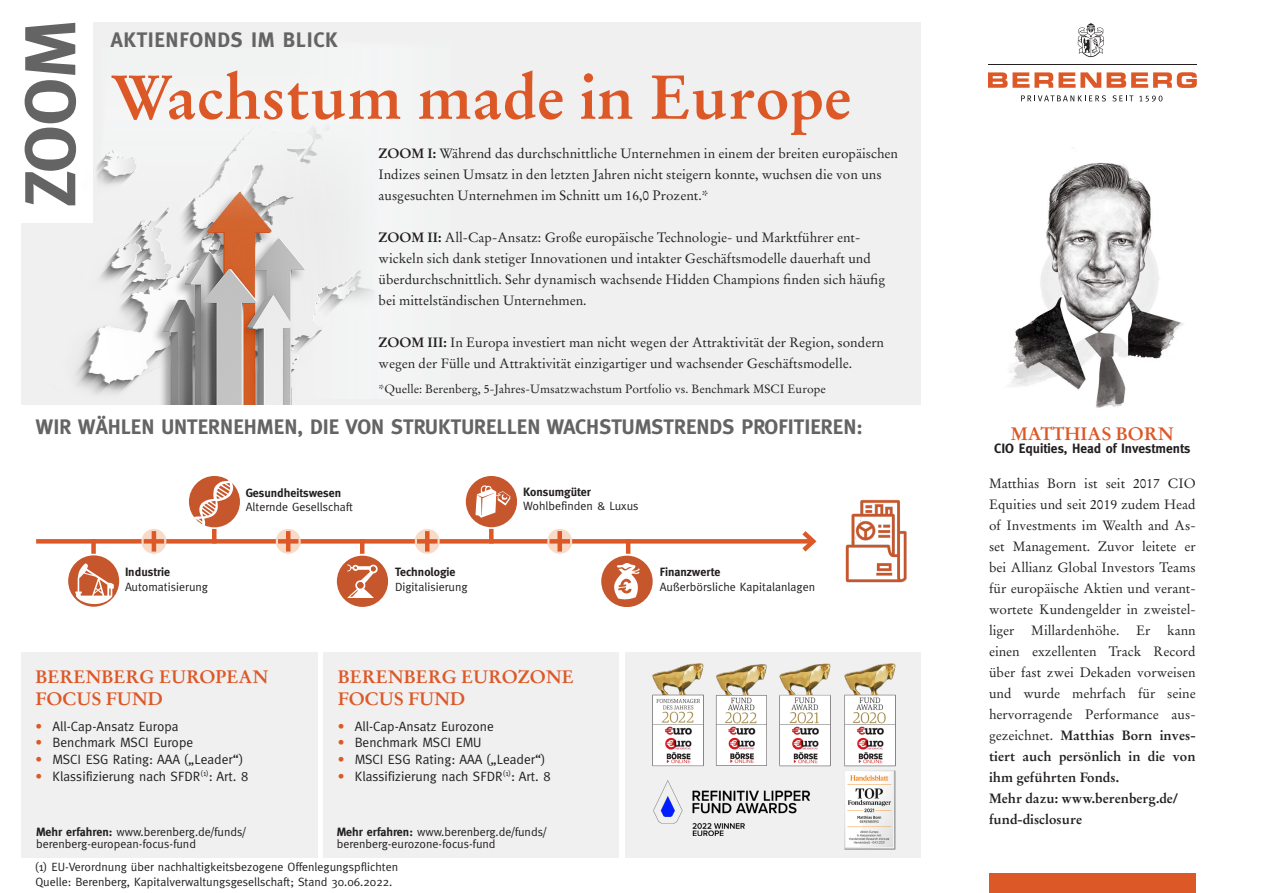
<style>
.page{position:relative;width:1263px;height:893px;background:#fff}
.page>*{position:absolute;margin:0;border:0;box-sizing:border-box;transform-origin:0 0}
.t1{font:700 72px "Meta";color:#646464}
.t2{font:700 61.5px "Stempel Garamond LT Pro";color:#dd5827}
.t3{font:700 21px "Meta";color:#646464}
.t4{font:700 21px "Meta";letter-spacing:.03em;color:#646464}
.Paragraph_Style_1{font:700 18px "Stempel Garamond LT Pro";color:#dd5827}
.t5{font:13.5px/21px "Stempel Garamond LT Pro";color:#231f20}
.t6{font:13.5px "Meta";color:#231f20}
.t7{font:700 13.5px/21px "Stempel Garamond LT Pro";color:#231f20}
.t8{font:700 13.5px "Meta";color:#231f20}
.Paragraph_Style_1-2{font:12px/12px "Meta";color:#231f20}
.t9{font:12px "Stempel Garamond LT Pro";color:#231f20}
.t10{font:700 12px "Meta";color:#231f20}
.s1{font-weight:700}
.s2{color:#dd5827}
</style>
<div class="page">
<div style="left:21px;top:652px;width:297px;height:206px;background:#f0f0f0"></div>
<div style="left:36px;top:539px;width:777px;height:5px;background:#dd5827"></div>
<svg style="left:797px;top:531px;width:20px;height:21px"></svg>
<div style="left:21px;top:22px;width:900px;height:383px;background:#f0f0f0"></div>
<hr style="left:988px;top:64px;width:209px;height:1px;background:#231f20">
<svg style="left:988px;top:72px;width:209px;height:16px"></svg>
<svg style="left:1078px;top:23px;width:26px;height:34px"></svg>
<svg style="left:1021px;top:95px;width:85px;height:6px"></svg>
<svg style="left:1112px;top:95px;width:21px;height:6px"></svg>
<svg style="left:1139px;top:96px;width:23px;height:6px"></svg>
<div style="left:324px;top:652px;width:295px;height:206px;background:#f0f0f0"></div>
<div style="left:625px;top:652px;width:296px;height:206px;background:#f0f0f0"></div>
<div style="left:1px;top:11px;width:92px;height:212px;background:#fff"></div>
<svg style="left:141px;top:529px;width:25px;height:25px"></svg>
<hr style="left:152px;top:531px;width:4px;height:21px;background:#dd5827">
<div style="left:144px;top:539px;width:20px;height:5px;background:#dd5827"></div>
<div style="left:276px;top:529px;width:25px;height:25px;background:#f8dac7;border-radius:50%"></div>
<hr style="left:286px;top:531px;width:4px;height:21px;background:#dd5827">
<div style="left:278px;top:539px;width:20px;height:5px;background:#dd5827"></div>
<div style="left:91px;top:539px;width:5px;height:15px;background:#dd5827"></div>
<hr style="left:212px;top:529px;width:4px;height:14px;background:#dd5827">
<hr style="left:360px;top:539px;width:4px;height:15px;background:#dd5827">
<div style="left:489px;top:529px;width:5px;height:14px;background:#dd5827"></div>
<hr style="left:626px;top:539px;width:4px;height:15px;background:#dd5827">
<div style="left:415px;top:529px;width:25px;height:25px;background:#f8dac7;border-radius:50%"></div>
<hr style="left:425px;top:531px;width:4px;height:21px;background:#dd5827">
<div style="left:417px;top:539px;width:20px;height:5px;background:#dd5827"></div>
<div style="left:547px;top:529px;width:25px;height:25px;background:#f8dac7;border-radius:50%"></div>
<div style="left:557px;top:531px;width:5px;height:21px;background:#dd5827"></div>
<div style="left:549px;top:539px;width:21px;height:5px;background:#dd5827"></div>
<img style="left:76px;top:165px;width:216px;height:240px">
<svg style="left:98px;top:132px;width:164px;height:105px"></svg>
<svg style="left:262px;top:132px;width:108px;height:267px"></svg>
<div style="left:989px;top:873px;width:207px;height:20px;background:#dd5827"></div>
<img style="left:1010px;top:147px;width:174px;height:261px">
<div style="left:337px;top:556px;width:51px;height:50px;background:#c6562c;border-radius:50%"></div>
<svg style="left:347px;top:564px;width:31px;height:34px"></svg>
<div style="left:68px;top:555px;width:51px;height:51px;background:#c6562c;border-radius:50%"></div>
<svg style="left:75px;top:563px;width:39px;height:41px"></svg>
<div style="left:189px;top:476px;width:51px;height:51px;background:#c6562c;border-radius:50%"></div>
<svg style="left:194px;top:479px;width:39px;height:48px"></svg>
<div style="left:466px;top:476px;width:51px;height:51px;background:#c6562c;border-radius:50%"></div>
<svg style="left:475px;top:485px;width:36px;height:33px"></svg>
<div style="left:601px;top:556px;width:51px;height:51px;background:#c6562c;border-radius:50%"></div>
<svg style="left:614px;top:563px;width:26px;height:36px"></svg>
<img style="left:845px;top:499px;width:62px;height:84px">
<img style="left:716px;top:664px;width:51px;height:102px">
<img style="left:780px;top:663px;width:51px;height:103px">
<img style="left:653px;top:780px;width:157px;height:55px">
<img style="left:844px;top:663px;width:51px;height:103px">
<img style="left:652px;top:663px;width:52px;height:103px">
<img style="left:845px;top:771px;width:50px;height:79px">
<p class="t1" style="left:9px;top:207px;width:188px;rotate:-90deg">ZOOM</p>
<p class="t4" style="left:111px;top:28px;width:229px">AKTIENFONDS IM BLICK</p>
<p class="t2" style="left:111px;top:58px;width:742px">Wachstum made in Europe</p>
<p class="t5" style="left:378px;top:143px;width:521px"><span class="s1">ZOOM I:</span> Während das durchschnittliche Unternehmen in einem der breiten europäischen<br>Indizes seinen Umsatz in den letzten Jahren nicht steigern konnte, wuchsen die von uns ausgesuchten Unternehmen im Schnitt um 16,0 Prozent.*</p>
<p class="t5" style="left:378px;top:227px;width:508px"><span class="s1">ZOOM II:</span> All-Cap-Ansatz: Große europäische Technologie- und Marktführer ent&shy;wickeln sich dank stetiger Innovationen und intakter Geschäftsmodelle dauerhaft und überdurchschnittlich. Sehr dynamisch wachsende Hidden Champions finden sich häufig bei mittelständischen Unternehmen.</p>
<p class="t5" style="left:378px;top:332px;width:507px"><span class="s1">ZOOM III:</span> In Europa investiert man nicht wegen der Attraktivität der Region, sondern wegen der Fülle und Attraktivität einzigartiger und wachsender Geschäftsmodelle.</p>
<p class="t9" style="left:378px;top:381px;width:449px">*Quelle: Berenberg, 5-Jahres-Umsatzwachstum Portfolio vs. Benchmark MSCI Europe</p>
<p class="t3" style="left:36px;top:415px;width:829px">WIR WÄHLEN UNTERNEHMEN, DIE VON STRUKTURELLEN WACHSTUMSTRENDS PROFITIEREN:</p>
<p class="t10" style="left:125px;top:565px;width:46px">Industrie</p>
<p class="Paragraph_Style_1-2" style="left:125px;top:580px;width:85px">Automatisierung</p>
<p class="t10" style="left:246px;top:486px;width:97px">Gesundheitswesen</p>
<p class="Paragraph_Style_1-2" style="left:246px;top:501px;width:109px">Alternde Gesellschaft</p>
<p class="t10" style="left:395px;top:565px;width:62px">Technologie</p>
<p class="Paragraph_Style_1-2" style="left:395px;top:580px;width:74px">Digitalisierung</p>
<p class="t10" style="left:523px;top:485px;width:69px">Konsumgüter</p>
<p class="Paragraph_Style_1-2" style="left:523px;top:500px;width:117px">Wohlbefinden &amp; Luxus</p>
<p class="t10" style="left:660px;top:565px;width:62px">Finanzwerte</p>
<p class="Paragraph_Style_1-2" style="left:660px;top:580px;width:157px">Außerbörsliche Kapitalanlagen</p>
<p class="Paragraph_Style_1" style="left:35px;top:665px;width:235px">BERENBERG EUROPEAN</p>
<p class="Paragraph_Style_1" style="left:35px;top:688px;width:129px">FOCUS FUND</p>
<p class="t6" style="left:35px;top:718px;width:145px"><span class="s2">•</span> All-Cap-Ansatz Europa</p>
<p class="t6" style="left:35px;top:735px;width:159px"><span class="s2">•</span> Benchmark MSCI Europe</p>
<p class="t6" style="left:35px;top:751px;width:209px"><span class="s2">•</span> MSCI ESG Rating: AAA („Leader“)</p>
<p class="t6" style="left:35px;top:768px;width:214px"><span class="s2">•</span> Klassifizierung nach SFDR<sup>(1)</sup>: Art. 8</p>
<p class="Paragraph_Style_1" style="left:338px;top:665px;width:238px">BERENBERG EUROZONE</p>
<p class="Paragraph_Style_1" style="left:338px;top:688px;width:129px">FOCUS FUND</p>
<p class="t6" style="left:338px;top:718px;width:158px"><span class="s2">•</span> All-Cap-Ansatz Eurozone</p>
<p class="t6" style="left:338px;top:735px;width:145px"><span class="s2">•</span> Benchmark MSCI EMU</p>
<p class="t6" style="left:338px;top:751px;width:209px"><span class="s2">•</span> MSCI ESG Rating: AAA („Leader“)</p>
<p class="t6" style="left:338px;top:768px;width:214px"><span class="s2">•</span> Klassifizierung nach SFDR<sup>(1)</sup>: Art. 8</p>
<p class="Paragraph_Style_1-2" style="left:337px;top:826px;width:211px"><span class="s1">Mehr erfahren:</span> www.berenberg.de/funds/ berenberg-eurozone-focus-fund</p>
<p class="Paragraph_Style_1-2" style="left:35px;top:861px;width:365px">(1) EU-Verordnung über nachhaltigkeitsbezogene Offenlegungspflichten</p>
<p class="Paragraph_Style_1-2" style="left:35px;top:876px;width:358px">Quelle: Berenberg, Kapitalverwaltungsgesellschaft; Stand 30.06.2022.</p>
<p class="Paragraph_Style_1-2" style="left:36px;top:826px;width:211px"><span class="s1">Mehr erfahren:</span> www.berenberg.de/funds/ berenberg-european-focus-fund</p>
<p class="Paragraph_Style_1" style="left:1011px;top:422px;width:165px">MATTHIAS BORN</p>
<p class="t8" style="left:994px;top:441px;width:198px">CIO Equities, Head of Investments</p>
<p class="t5" style="left:989px;top:472px;width:208px;text-align:justify">Matthias Born ist seit 2017 CIO Equities und seit 2019 zudem Head of Investments im Wealth and As&shy;set Management. Zuvor leitete er bei Allianz Global Investors Teams für europäische Aktien und verant&shy;wortete Kundengelder in zweistel&shy;liger Millardenhöhe. Er kann einen exzellenten Track Record über fast zwei Dekaden vorweisen und wurde mehrfach für seine hervorragende Performance aus&shy;gezeichnet. <span class="s1">Matthias Born inves&shy;tiert auch persönlich in die von ihm geführten Fonds.</span></p>
<p class="t7" style="left:989px;top:787px;width:191px">Mehr dazu: www.berenberg.de/ fund-disclosure</p>
</div>
